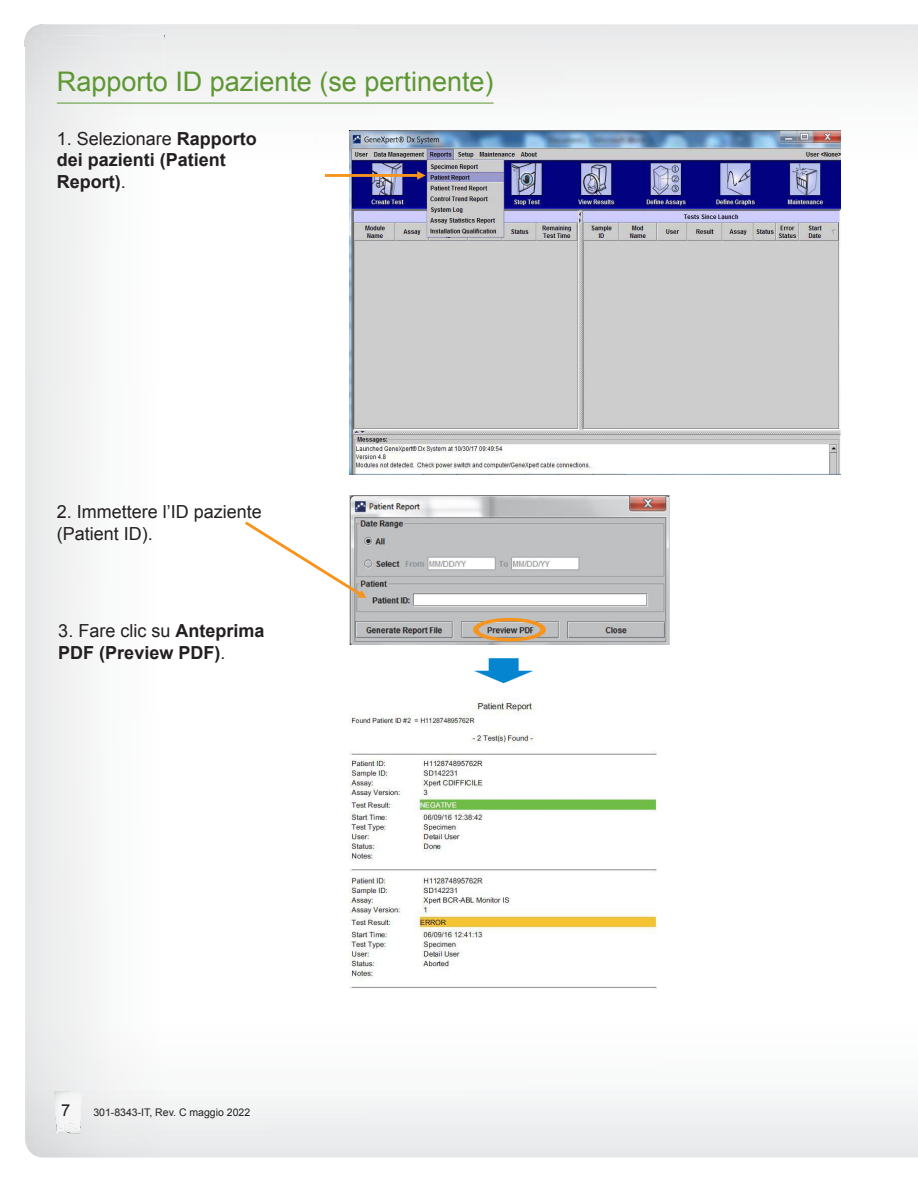
<style>
.page{position:relative;width:918px;height:1188px;background:#fff}
.page>*{position:absolute;margin:0;border:0;box-sizing:border-box;transform-origin:0 0}
.t1{font:27px "Arial";color:#5d9732}
.t2{font:700 18px/21.6px "Arial";color:#231f20}
.t3{font:18px/21.6px "Arial";color:#231f20}
.t4{font:16.5px "Arial";color:#231f20}
.t5{font:10.5px "Arial";color:#231f20}
.s1{font-weight:400}
</style>
<div class="page">
<img style="left:24px;top:25px;width:14px;height:22px">
<img style="left:38px;top:24px;width:880px;height:140px">
<hr style="left:57px;top:103px;width:437px;height:1px;background:#5d9732">
<img style="left:349px;top:130px;width:491px;height:345px">
<img style="left:349px;top:496px;width:320px;height:149px">
<img style="left:349px;top:702px;width:308px;height:287px">
<img style="left:474px;top:658px;width:59px;height:25px">
<div style="left:474px;top:617px;width:71px;height:25px;border:4px solid #f7941d;border-radius:50%"></div>
<svg style="left:245px;top:517px;width:122px;height:81px"></svg>
<hr style="left:325px;top:174px;width:94px;height:3px;background:#f7941d">
<svg style="left:417px;top:171px;width:9px;height:9px"></svg>
<svg style="left:55px;top:1109px;width:27px;height:25px"></svg>
<svg style="left:58px;top:1091px;width:10px;height:5px"></svg>
<img style="left:68px;top:1091px;width:14px;height:5px">
<h1 class="t1" style="left:57px;top:71px;width:438px">Rapporto ID paziente (se pertinente)</h1>
<p class="t2" style="left:57px;top:128px;width:202px"><span class="s1">1. Selezionare</span> Rapporto dei pazienti (Patient<br>Report)<span class="s1">.</span></p>
<p class="t3" style="left:57px;top:503px;width:207px">2. Immettere l’ID paziente (Patient ID).</p>
<p class="t2" style="left:58px;top:621px;width:208px"><span class="s1">3. Fare clic su</span> Anteprima<br>PDF (Preview PDF)<span class="s1">.</span></p>
<p class="t4" style="left:61px;top:1104px;width:11px">7</p>
<p class="t5" style="left:93px;top:1108px;width:158px">301-8343-IT, Rev. C maggio 2022</p>
</div>
